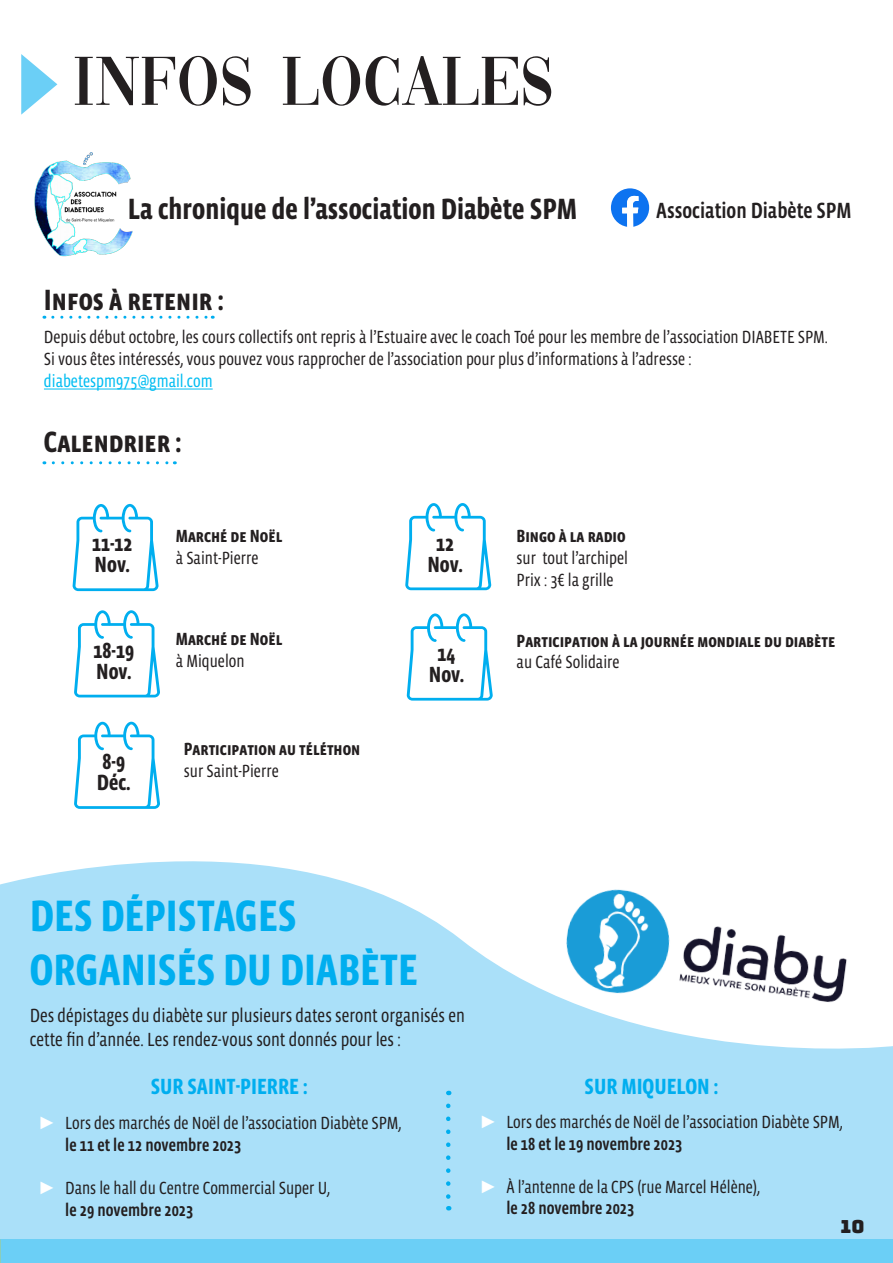
<style>
.page{position:relative;width:893px;height:1263px;background:#fff}
.page>*{position:absolute;margin:0;border:0;box-sizing:border-box;transform-origin:0 0}
.t1{font:72px "Vogue";color:#231f20}
.t2{font:700 45px "Vista Sans Nar OTCE";color:#00aeef}
.t3{font:700 30px "Vista Sans Nar OTCE";color:#231f20}
.t4{font:700 22.5px "Vista Sans Nar OTCE";color:#231f20}
.t5{font:700 22.5px "Vista Sans Nar OTCE";color:#00aeef}
.t6{font:500 22.5px "Vista Sans Nar OTCE";color:#231f20}
.t7{font:19.5px "Vista Sans Nar OTCE";color:#231f20}
.t8{font:18px/21.6px "Vista Sans Nar OTCE";color:#231f20}
.t9{font:700 18px "Vista Sans Nar OTCE";color:#231f20}
.t10{font:18px "Vista Sans Nar OTCE";color:#01bdf2}
.t11{font:18px "Bungee";color:#231f20}
.s1{font-family:"Arial";color:#fff}
.s2{font-weight:500}
</style>
<div class="page">
<svg style="left:0;top:861px;width:893px;height:378px;background:#b2e3f9"></svg>
<svg style="left:21px;top:54px;width:36px;height:61px"></svg>
<img style="left:34px;top:152px;width:99px;height:105px">
<svg style="left:611px;top:188px;width:38px;height:39px"></svg>
<div style="left:0;top:1239px;width:893px;height:24px;background:#6bcff6"></div>
<img style="left:549px;top:876px;width:314px;height:155px">
<svg style="left:73px;top:504px;width:86px;height:87px"></svg>
<svg style="left:74px;top:610px;width:86px;height:87px"></svg>
<hr style="left:44px;top:389px;width:169px;height:1px;background:#01bdf2">
<svg style="left:53px;top:316px;width:160px;height:3px"></svg>
<svg style="left:53px;top:461px;width:122px;height:3px"></svg>
<svg style="left:405px;top:503px;width:86px;height:87px"></svg>
<svg style="left:407px;top:613px;width:86px;height:88px"></svg>
<svg style="left:74px;top:722px;width:86px;height:87px"></svg>
<svg style="left:446px;top:1106px;width:4px;height:104px"></svg>
<p class="t1" style="left:73px;top:56px;width:483px">INFOS LOCALES</p>
<p class="t3" style="left:128px;top:192px;width:451px">La chronique de l’association Diabète SPM</p>
<p class="t6" style="left:656px;top:197px;width:197px">Association Diabète SPM</p>
<p class="t3" style="left:44px;top:283px;width:181px">Infos à retenir :</p>
<p class="t8" style="left:44px;top:326px;width:785px">Depuis début octobre, les cours collectifs ont repris à l’Estuaire avec le coach Toé pour les membre de l’association DIABETE SPM.<br>Si vous êtes intéressés, vous pouvez vous rapprocher de l’association pour plus d’informations à l’adresse :</p>
<p class="t10" style="left:44px;top:370px;width:170px">diabetespm975@gmail.com</p>
<p class="t3" style="left:44px;top:425px;width:139px">Calendrier :</p>
<p class="t4" style="left:92px;top:531px;width:42px">11-12</p>
<p class="t4" style="left:95px;top:552px;width:37px">Nov.</p>
<p class="t4" style="left:94px;top:637px;width:42px">18-19</p>
<p class="t4" style="left:96px;top:658px;width:37px">Nov.</p>
<p class="t4" style="left:103px;top:749px;width:24px">8-9</p>
<p class="t4" style="left:97px;top:770px;width:35px">Déc.</p>
<p class="t9" style="left:176px;top:526px;width:108px">Marché de Noël</p>
<p class="t8" style="left:176px;top:547px;width:84px">à Saint-Pierre</p>
<p class="t9" style="left:176px;top:629px;width:108px">Marché de Noël</p>
<p class="t8" style="left:176px;top:649px;width:70px">à Miquelon</p>
<p class="t9" style="left:184px;top:739px;width:178px">Participation au téléthon</p>
<p class="t8" style="left:184px;top:760px;width:96px">sur Saint-Pierre</p>
<p class="t4" style="left:436px;top:530px;width:19px">12</p>
<p class="t4" style="left:427px;top:551px;width:37px">Nov.</p>
<p class="t4" style="left:438px;top:640px;width:19px">14</p>
<p class="t4" style="left:429px;top:661px;width:37px">Nov.</p>
<p class="t9" style="left:517px;top:526px;width:110px">Bingo à la radio</p>
<p class="t8" style="left:517px;top:547px;width:113px">sur tout l’archipel<br>Prix : 3€ la grille</p>
<p class="t9" style="left:517px;top:630px;width:320px">Participation à la journée mondiale du diabète</p>
<p class="t8" style="left:517px;top:651px;width:105px">au Café Solidaire</p>
<p class="t2" style="left:30px;top:890px;width:268px">DES DÉPISTAGES</p>
<p class="t2" style="left:30px;top:944px;width:390px">ORGANISÉS DU DIABÈTE</p>
<p class="t7" style="left:30px;top:1004px;width:437px">Des dépistages du diabète sur plusieurs dates seront organisés en</p>
<p class="t7" style="left:30px;top:1028px;width:372px">cette fin d’année. Les rendez-vous sont donnés pour les :</p>
<p class="t5" style="left:151px;top:1074px;width:158px">SUR SAINT-PIERRE :</p>
<p class="t5" style="left:585px;top:1074px;width:135px">SUR MIQUELON :</p>
<p class="t8" style="left:65px;top:1112px;width:338px;text-indent:-27px"><span class="s1">►</span> Lors des marchés de Noël de l’association Diabète SPM, <span class="s2">le 11 et le 12 novembre 2023</span></p>
<p class="t8" style="left:65px;top:1177px;width:266px;text-indent:-27px"><span class="s1">►</span> Dans le hall du Centre Commercial Super U, <span class="s2">le 29 novembre 2023</span></p>
<p class="t8" style="left:506px;top:1111px;width:338px;text-indent:-27px"><span class="s1">►</span> Lors des marchés de Noël de l’association Diabète SPM, <span class="s2">le 18 et le 19 novembre 2023</span></p>
<p class="t8" style="left:506px;top:1176px;width:255px;text-indent:-27px"><span class="s1">►</span> À l’antenne de la CPS (rue Marcel Hélène), <span class="s2">le 28 novembre 2023</span></p>
<p class="t11" style="left:841px;top:1216px;width:25px">10</p>
</div>
